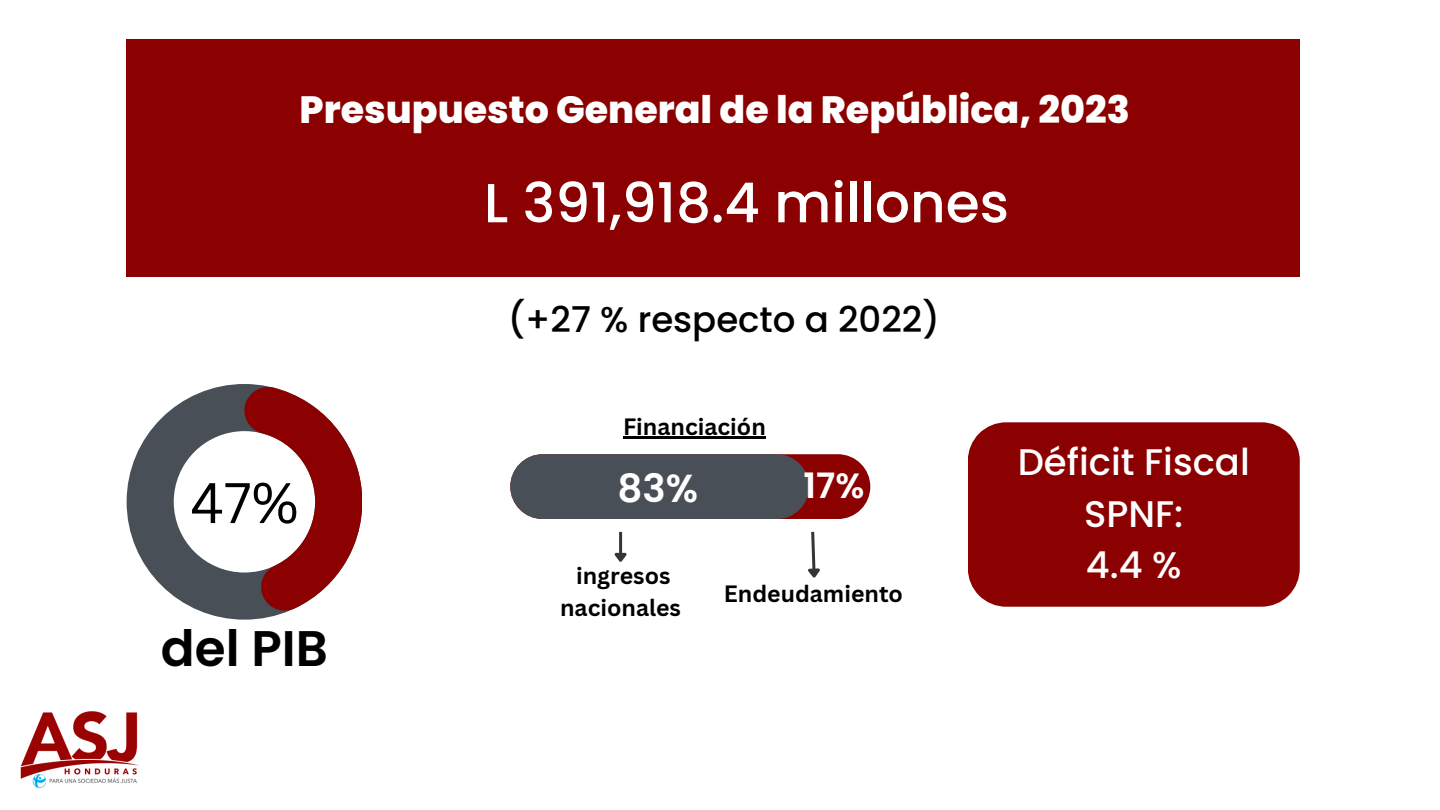
<style>
.page{position:relative;width:1440px;height:810px;background:#fff}
.page>*{position:absolute;margin:0;border:0;box-sizing:border-box;transform-origin:0 0}
.t1{font:55.9px "Canva Sans";color:#000}
.t2{font:500 55px "Poppins";color:#fff}
.t3{font:600 50px "Poppins";color:#000}
.t4{font:600 39px "Poppins";color:#fff}
.t5{font:800 38px "Poppins";color:#fff}
.t6{font:500 37px/51.8px "Poppins";color:#fff;text-align:center}
.t7{font:500 35.6px "Poppins";color:#000}
.t8{font:600 35px "Poppins";color:#fff}
.t9{font:700 23px/31.5px "Canva Sans";color:#000;text-align:center}
</style>
<div class="page">
<div style="left:127px;top:39px;width:1173px;height:237px;background:#8b0000"></div>
<svg style="left:127px;top:384px;width:159px;height:236px"></svg>
<svg style="left:242px;top:384px;width:120px;height:228px"></svg>
<div style="left:510px;top:454px;width:360px;height:65px;background:#8b0000;border-radius:32px"></div>
<div style="left:510px;top:454px;width:299px;height:65px;background:#494f56;border-radius:32px"></div>
<hr style="left:619px;top:532px;width:3px;height:22px;background:#353535">
<svg style="left:614px;top:550px;width:13px;height:12px"></svg>
<svg style="left:808px;top:531px;width:12px;height:47px"></svg>
<img style="left:20px;top:711px;width:119px;height:78px">
<div style="left:968px;top:422px;width:331px;height:184px;background:#8b0000"></div>
<hr style="left:623px;top:437px;width:143px;height:2px;background:#000">
<p class="t5" style="left:300px;top:83px;width:832px">Presupuesto General de la República, 2023</p>
<p class="t2" style="left:484px;top:165px;width:527px">L 391,918.4 millones</p>
<p class="t7" style="left:508px;top:294px;width:434px">(+27 % respecto a 2022)</p>
<p class="t1" style="left:190px;top:463px;width:110px">47%</p>
<p class="t3" style="left:161px;top:614px;width:168px">del PIB</p>
<p class="t9" style="left:623px;top:411px;width:144px">Financiación</p>
<p class="t4" style="left:617px;top:461px;width:82px">83%</p>
<p class="t8" style="left:804px;top:462px;width:62px">17%</p>
<p class="t9" style="left:560px;top:560px;width:122px">ingresos nacionales</p>
<p class="t9" style="left:724px;top:578px;width:181px">Endeudamiento</p>
<p class="t6" style="left:1018px;top:436px;width:234px">Déficit Fiscal<br>SPNF:</p>
<p class="t6" style="left:1086px;top:539px;width:97px">4.4 %</p>
</div>
